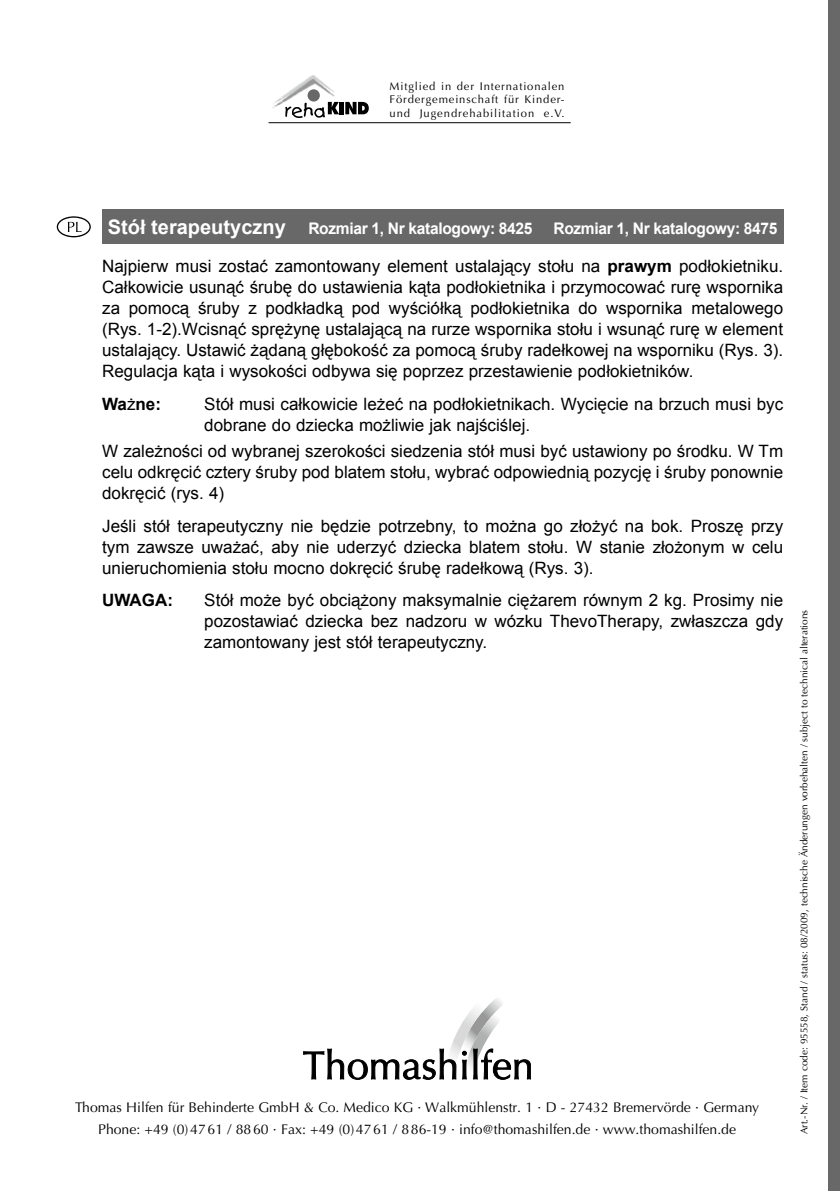
<style>
.page{position:relative;width:840px;height:1191px;background:#fff}
.page>*{position:absolute;margin:0;border:0;box-sizing:border-box;transform-origin:0 0}
.t1{font:17px/21px "Arial";color:#000;text-align:justify}
.t2{font:700 17px "Arial";color:#000}
.t3{font:700 16px "Arial";letter-spacing:-.02em;color:#fff}
.t4{font:14px/22px "Optima";color:#000;text-align:center}
.t5{font:11.2px/13.4px "Optima";letter-spacing:.08em;color:#000;text-align:justify}
.t6{font:10px "Optima";color:#000}
.s1{font-size:20px}
.s2{font-weight:700}
.s3{font-weight:400}
</style>
<div class="page">
<svg style="left:303px;top:998px;width:227px;height:81px"></svg>
<div style="left:828px;top:0;width:11px;height:1191px;background:#686868"></div>
<hr style="left:339px;top:102px;width:4px;height:12px;background:#000">
<svg style="left:345px;top:102px;width:23px;height:12px"></svg>
<svg style="left:285px;top:102px;width:54px;height:16px"></svg>
<img style="left:307px;top:75px;width:12px;height:4px">
<img style="left:272px;top:79px;width:64px;height:29px">
<div style="left:307px;top:89px;width:12px;height:13px;background:#686868;border-radius:50%"></div>
<hr style="left:268px;top:122px;width:302px;height:1px;background:#000">
<div style="left:102px;top:210px;width:680px;height:34px;background:#686868"></div>
<svg style="left:57px;top:216px;width:34px;height:21px"></svg>
<p class="t5" style="left:389px;top:80px;width:176px">Mitglied in der Internationalen Fördergemeinschaft für Kinder&shy;und Jugendrehabilitation e.V.</p>
<p class="t3" style="left:108px;top:218px;width:426px"><span class="s1">Stół terapeutyczny</span> Rozmiar 1, Nr katalogowy: 8425</p>
<p class="t3" style="left:553px;top:218px;width:225px">Rozmiar 1, Nr katalogowy: 8475</p>
<p class="t1" style="left:102px;top:256px;width:682px">Najpierw musi zostać zamontowany element ustalający stołu na <span class="s2">prawym</span> podłokietniku.<br>Całkowicie usunąć śrubę do ustawienia kąta podłokietnika i przymocować rurę wspornika za pomocą śruby z podkładką pod wyściółką podłokietnika do wspornika metalowego (Rys. 1-2).Wcisnąć sprężynę ustalającą na rurze wspornika stołu i wsunąć rurę w element ustalający. Ustawić żądaną głębokość za pomocą śruby radełkowej na wsporniku (Rys. 3).<br>Regulacja kąta i wysokości odbywa się poprzez przestawienie podłokietników.</p>
<p class="t2" style="left:102px;top:392px;width:60px">Wa<span class="s3">ż</span>ne:</p>
<p class="t1" style="left:204px;top:393px;width:580px">Stół musi całkowicie leżeć na podłokietnikach. Wycięcie na brzuch musi byc dobrane do dziecka możliwie jak najściślej.</p>
<p class="t1" style="left:102px;top:441px;width:682px">W zależności od wybranej szerokości siedzenia stół musi być ustawiony po środku. W Tm celu odkręcić cztery śruby pod blatem stołu, wybrać odpowiednią pozycję i śruby ponownie dokręcić (rys. 4)</p>
<p class="t1" style="left:102px;top:515px;width:682px">Jeśli stół terapeutyczny nie będzie potrzebny, to można go złożyć na bok. Proszę przy tym zawsze uważać, aby nie uderzyć dziecka blatem stołu. W stanie złożonym w celu unieruchomienia stołu mocno dokręcić śrubę radełkową (Rys. 3).</p>
<p class="t2" style="left:102px;top:589px;width:72px">UWAGA:</p>
<p class="t1" style="left:204px;top:589px;width:580px">Stół może być obciążony maksymalnie ciężarem równym 2 kg. Prosimy nie pozostawiać dziecka bez nadzoru w wózku ThevoTherapy, zwłaszcza gdy zamontowany jest stół terapeutyczny.</p>
<p class="t4" style="left:75px;top:1096px;width:685px">Thomas Hilfen für Behinderte GmbH &amp; Co. Medico KG · Walkmühlenstr. 1 · D - 27432 Bremervörde · Germany<br>Phone: +49 (0)4761 / 8860 · Fax: +49 (0)4761 / 886-19 · info@thomashilfen.de · www.thomashilfen.de</p>
<p class="t6" style="left:797px;top:1134px;width:526px;rotate:-90deg">Art.-Nr. / Item code: 95558, Stand / status: 08/2009, technische Änderungen vorbehalten / subject to technical alterations</p>
</div>
